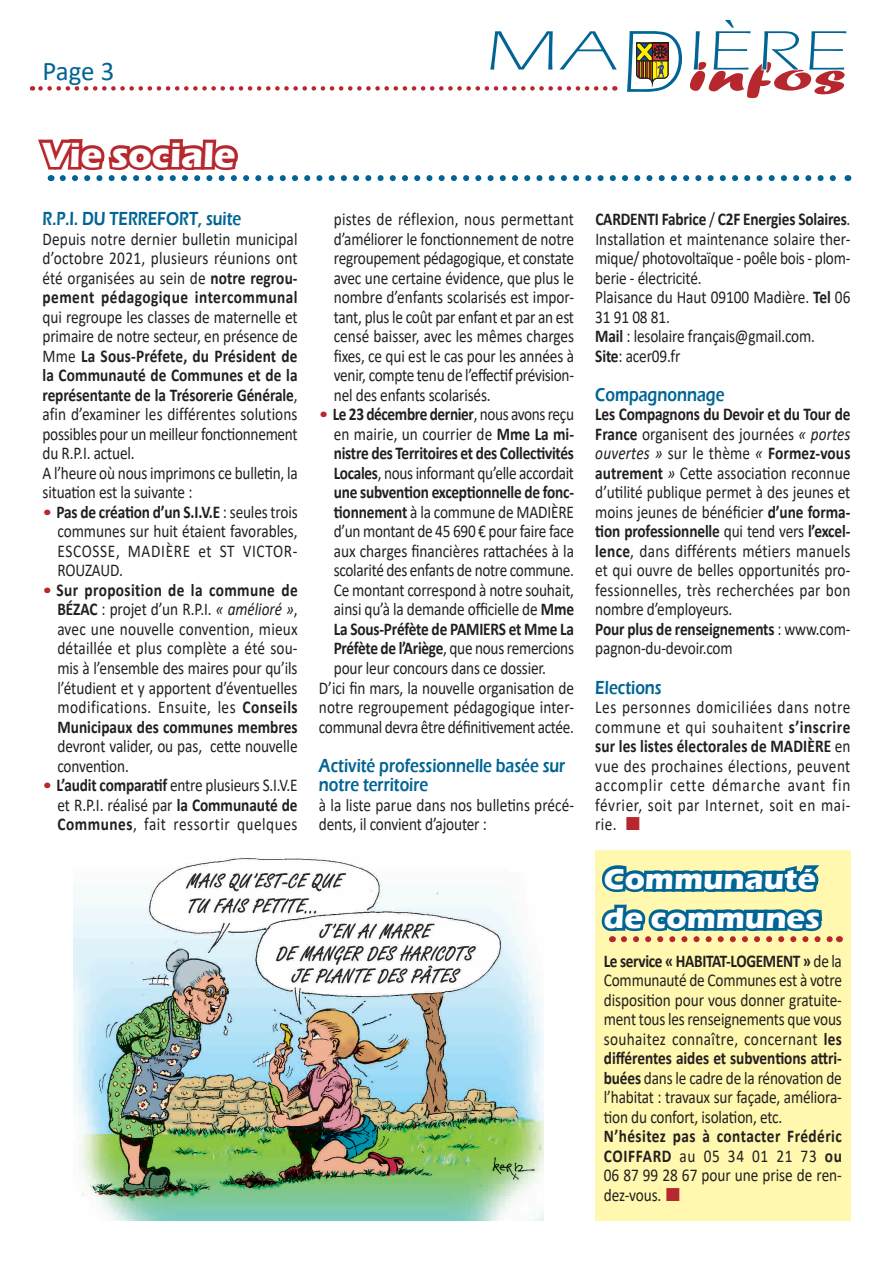
<style>
.page{position:relative;width:893px;height:1263px;background:#fff}
.page>*{position:absolute;margin:0;border:0;box-sizing:border-box;transform-origin:0 0}
.t1{font:300 57.45px "Eras ITC";color:#006494;scale:1.59 1}
.t2{font:42.6px "Forte";color:#b7282e;scale:1.75 1}
.t3{font:700 36px "Eras ITC";color:#fff}
.t4{font:700 30px/39px "Eras ITC";color:#fff;scale:1.04 1}
.t5{font:27px "Calibri";color:#006494}
.t6{font:600 19.5px/19.5px "Eras ITC";color:#006494;scale:.8 1}
.t7{font:18px/19.5px "Calibri";letter-spacing:-.01em;color:#231f20;text-align:justify;scale:.85 1}
.t8{font:700 18px "Calibri";letter-spacing:-.015em;color:#231f20;scale:.85 1}
.s1{font-weight:700}
.s2{color:#b7282e}
.s3{font-style:italic}
.s4{font-family:"Eras ITC";font-weight:300;font-size:91.2px;color:#006494}
.s5{font-weight:400;color:#b7282e}
.s6{font-weight:400}
.s7{font-family:"Monotype Sorts";color:#b7282e}
</style>
<div class="page">
<svg style="left:32px;top:42px;width:816px;height:140px"></svg>
<div style="left:595px;top:850px;width:255px;height:370px;background:#fff8ae"></div>
<svg style="left:597px;top:865px;width:236px;height:356px"></svg>
<img style="left:73px;top:857px;width:471px;height:363px">
<h3 class="t5" style="left:43px;top:52px;width:74px">Page 3</h3>
<h3 class="t3" style="left:43px;top:134px;width:195px">Vie sociale</h3>
<p class="t6" style="left:43px;top:209px;width:250px">R.P.I. DU TERREFORT, suite</p>
<p class="t7" style="left:43px;top:228px;width:302px">Depuis notre dernier bulletin municipal d’octobre 2021, plusieurs réunions ont été organisées au sein de <span class="s1">notre regrou&shy;pement pédagogique intercommunal</span></p>
<p class="t7" style="left:43px;top:307px;width:302px;text-align:left">qui regroupe les classes de maternelle et primaire de notre secteur, en présence de Mme <span class="s1">La Sous-Préfete, du Président de la Communauté de Communes et de la représentante de la Trésorerie Générale</span>, afin d’examiner les différentes solutions possibles pour un meilleur fonctionnement du R.P.I. actuel.<br>A l’heure où nous imprimons ce bulletin, la situation est la suivante :</p>
<p class="t7" style="left:57px;top:502px;width:284px;text-indent:-15px"><span class="s2">•</span> <span class="s1">Pas de création d’un S.I.V.E</span> : seules trois communes sur huit étaient favorables, ESCOSSE, MADIÈRE et ST VICTOR-ROUZAUD.</p>
<p class="t7" style="left:57px;top:580px;width:284px;text-indent:-15px"><span class="s2">•</span> <span class="s1">Sur proposition de la commune de BÉZAC</span> : projet d’un R.P.I. <span class="s3">« amélioré »</span>, avec une nouvelle convention, mieux détaillée et plus complète a été sou&shy;mis à l’ensemble des maires pour qu’ils l’étudient et y apportent d’éventuelles modifications. Ensuite, les <span class="s1">Conseils Municipaux des communes membres</span></p>
<p class="t7" style="left:57px;top:736px;width:284px">devront valider, ou pas, cette nouvelle convention.</p>
<p class="t7" style="left:57px;top:775px;width:284px;text-indent:-15px"><span class="s2">•</span> <span class="s1">L’audit comparatif</span> entre plusieurs S.I.V.E et R.P.I. réalisé par <span class="s1">la Communauté de Communes</span>, fait ressortir quelques</p>
<h1 class="t1" style="left:687px;top:19px;width:104px">IÈRE</h1>
<h2 class="t2" style="left:485px;top:52px;width:208px"><sup>MA</sup><span class="s4">D</span>infos</h2>
<p class="t7" style="left:334px;top:209px;width:284px">pistes de réflexion, nous permettant d’améliorer le fonctionnement de notre regroupement pédagogique, et constate avec une certaine évidence, que plus le nombre d’enfants scolarisés est impor&shy;tant, plus le coût par enfant et par an est censé baisser, avec les mêmes charges fixes, ce qui est le cas pour les années à venir, compte tenu de l’effectif prévision&shy;nel des enfants scolarisés.</p>
<p class="t8" style="left:319px;top:402px;width:302px"><span class="s5">•</span> Le 23 décembre dernier<span class="s6">, nous avons reçu</span></p>
<p class="t7" style="left:334px;top:424px;width:284px">en mairie, un courrier de <span class="s1">Mme La mi-</span></p>
<p class="t8" style="left:334px;top:441px;width:284px">nistre des Territoires et des Collectivités</p>
<p class="t7" style="left:334px;top:463px;width:284px"><span class="s1">Locales</span>, nous informant qu’elle accordait</p>
<p class="t8" style="left:334px;top:480px;width:284px">une subvention exceptionnelle de fonc-</p>
<p class="t7" style="left:334px;top:502px;width:284px"><span class="s1">tionnement</span> à la commune de MADIÈRE</p>
<p class="t7" style="left:334px;top:521px;width:284px">d’un montant de 45 690 € pour faire face</p>
<p class="t7" style="left:334px;top:541px;width:284px">aux charges financières rattachées à la</p>
<p class="t7" style="left:334px;top:560px;width:284px">scolarité des enfants de notre commune.</p>
<p class="t7" style="left:334px;top:580px;width:284px">Ce montant correspond à notre souhait,</p>
<p class="t7" style="left:334px;top:599px;width:284px">ainsi qu’à la demande officielle de <span class="s1">Mme</span></p>
<p class="t8" style="left:334px;top:616px;width:284px">La Sous-Préfète de PAMIERS et Mme La</p>
<p class="t7" style="left:334px;top:638px;width:284px"><span class="s1">Préfète de l’Ariège</span>, que nous remercions</p>
<p class="t7" style="left:334px;top:658px;width:251px">pour leur concours dans ce dossier.</p>
<p class="t7" style="left:319px;top:677px;width:302px">D’ici fin mars, la nouvelle organisation de</p>
<p class="t7" style="left:319px;top:697px;width:302px">notre regroupement pédagogique inter-</p>
<p class="t7" style="left:319px;top:716px;width:302px">communal devra être définitivement actée.</p>
<p class="t6" style="left:319px;top:755px;width:310px">Activité professionnelle basée sur notre territoire</p>
<p class="t7" style="left:319px;top:794px;width:302px">à la liste parue dans nos bulletins précé&shy;dents, il convient d’ajouter :</p>
<p class="t7" style="left:595px;top:209px;width:302px;text-align:left"><span class="s1">CARDENTI Fabrice</span> / <span class="s1">C2F Energies Solaires</span>.<br>Installation et maintenance solaire ther&shy;mique/ photovoltaïque - poêle bois - plom&shy;berie - électricité.<br>Plaisance du Haut 09100 Madière. <span class="s1">Tel</span> 06<br>31 91 08 81.<br><span class="s1">Mail</span> : lesolaire français@gmail.com.<br><span class="s1">Site</span>: acer09.fr</p>
<p class="t6" style="left:595px;top:385px;width:163px">Compagnonnage</p>
<p class="t7" style="left:595px;top:404px;width:302px;text-align:left"><span class="s1">Les Compagnons du Devoir et du Tour de France</span> organisent des journées <span class="s3">« portes ouvertes »</span> sur le thème <span class="s3">«</span> <span class="s1">Formez-vous autrement</span> <span class="s3">»</span> Cette association reconnue d’utilité publique permet à des jeunes et moins jeunes de bénéficier <span class="s1">d’une forma&shy;tion professionnelle</span> qui tend vers <span class="s1">l’excel&shy;lence</span>, dans différents métiers manuels et qui ouvre de belles opportunités pro&shy;fessionnelles, très recherchées par bon nombre d’employeurs.<br><span class="s1">Pour plus de renseignements</span> : www.com&shy;pagnon-du-devoir.com</p>
<p class="t6" style="left:595px;top:677px;width:85px">Elections</p>
<p class="t7" style="left:595px;top:697px;width:302px">Les personnes domiciliées dans notre commune et qui souhaitent <span class="s1">s’inscrire sur les listes électorales de MADIÈRE</span> en vue des prochaines élections, peuvent accomplir cette démarche avant fin février, soit par Internet, soit en mai&shy;rie. <span class="s7">n</span></p>
<h3 class="t4" style="left:604px;top:859px;width:209px">Communauté de communes</h3>
<p class="t7" style="left:604px;top:950px;width:282px"><span class="s1">Le service « HABITAT-LOGEMENT »</span> de la Communauté de Communes est à votre disposition pour vous donner gratuite&shy;ment tous les renseignements que vous souhaitez connaître, concernant <span class="s1">les différentes aides et subventions attri&shy;buées</span> dans le cadre de la rénovation de l’habitat : travaux sur façade, améliora&shy;tion du confort, isolation, etc.</p>
<p class="t7" style="left:604px;top:1126px;width:282px"><span class="s1">N’hésitez pas à contacter Frédéric COIFFARD</span> au 05 34 01 21 73 <span class="s1">ou </span>06 87 99 28 67 pour une prise de ren&shy;dez-vous. <span class="s7">n</span></p>
</div>
